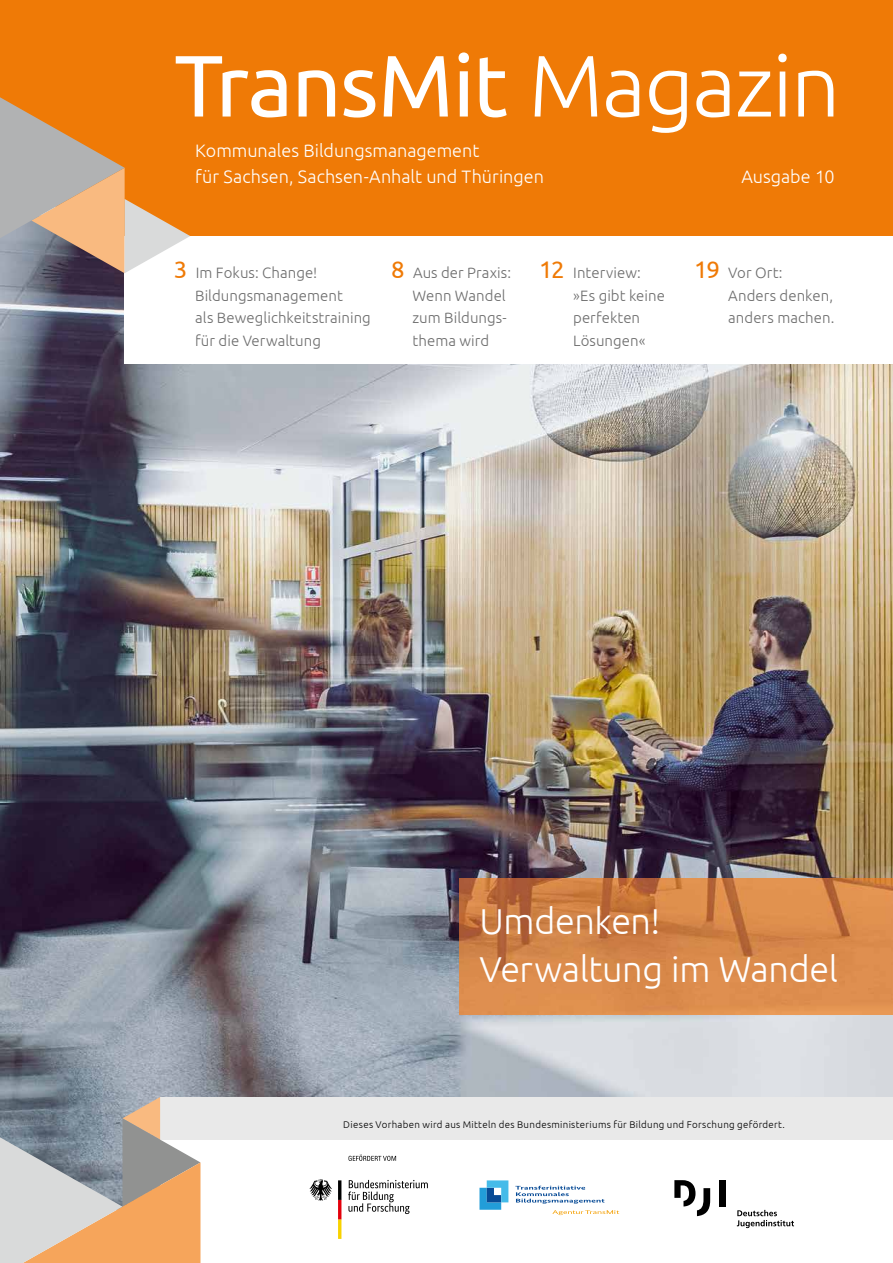
<style>
.page{position:relative;width:893px;height:1263px;background:#fff}
.page>*{position:absolute;margin:0;border:0;box-sizing:border-box;transform-origin:0 0}
.t1{font:87px "Ubuntu";letter-spacing:-.02em;color:#fff}
.t2{font:300 36px/48px "Ubuntu";letter-spacing:-.01em;color:#fff}
.t3{font:300 18px/25.5px "Ubuntu";color:#fff}
.t4{font:300 15px/22.5px "Ubuntu";letter-spacing:.005em;color:#6e6e6e}
.t5{font:300 9.75px "Ubuntu";letter-spacing:.03em;color:#000}
.s1{font-weight:300}
.s2{font-weight:400;font-size:24px;color:#ef7a06}
</style>
<div class="page">
<img style="left:0;top:273px;width:893px;height:824px">
<div style="left:0;top:0;width:893px;height:236px;background:#ef7a06"></div>
<div style="left:160px;top:1097px;width:733px;height:43px;background:#e9e9e9"></div>
<div style="left:125px;top:236px;width:768px;height:128px;background:#fff"></div>
<svg style="left:0;top:1097px;width:200px;height:166px;background:#beac9c"></svg>
<svg style="left:725px;top:174px;width:7px;height:9px"></svg>
<svg style="left:0;top:97px;width:190px;height:176px;background:#d09d6c"></svg>
<img style="left:459px;top:879px;width:434px;height:135px">
<svg style="left:552px;top:1210px;width:67px;height:5px"></svg>
<svg style="left:515px;top:1186px;width:89px;height:17px"></svg>
<svg style="left:479px;top:1180px;width:29px;height:30px"></svg>
<div style="left:719px;top:1180px;width:6px;height:26px;background:#000"></div>
<svg style="left:674px;top:1180px;width:36px;height:36px"></svg>
<svg style="left:737px;top:1210px;width:57px;height:18px"></svg>
<svg style="left:348px;top:1180px;width:80px;height:34px"></svg>
<svg style="left:309px;top:1179px;width:23px;height:22px"></svg>
<svg style="left:338px;top:1180px;width:3px;height:59px"></svg>
<svg style="left:349px;top:1154px;width:47px;height:7px"></svg>
<h1 class="t1" style="left:174px;top:33px;width:667px">TransMit <span class="s1">Magazin</span></h1>
<p class="t3" style="left:195px;top:137px;width:350px">Kommunales Bildungsmanagement<br>für Sachsen, Sachsen-Anhalt und Thüringen</p>
<p class="t3" style="left:741px;top:163px;width:95px">Ausgabe 10</p>
<p class="t4" style="left:195px;top:261px;width:177px;text-indent:-21px"><span class="s2">3</span> Im Fokus: Change!<br>Bildungsmanagement<br>als Beweglichkeitstraining für die Verwaltung</p>
<p class="t4" style="left:728px;top:261px;width:108px;text-indent:-34px"><span class="s2">19</span> Vor Ort:<br>Anders denken, anders machen.</p>
<p class="t4" style="left:412px;top:261px;width:100px;text-indent:-21px"><span class="s2">8</span> Aus der Praxis:<br>Wenn Wandel zum Bildungs&shy;thema wird</p>
<p class="t4" style="left:573px;top:261px;width:93px;text-indent:-34px"><span class="s2">12</span> Interview: »Es gibt keine perfekten<br>Lösungen«</p>
<h2 class="t2" style="left:479px;top:897px;width:360px">Umdenken!<br>Verwaltung im Wandel</h2>
<p class="t5" style="left:343px;top:1118px;width:443px">Dieses Vorhaben wird aus Mitteln des Bundes ministeriums für Bildung und Forschung gefördert.</p>
</div>
